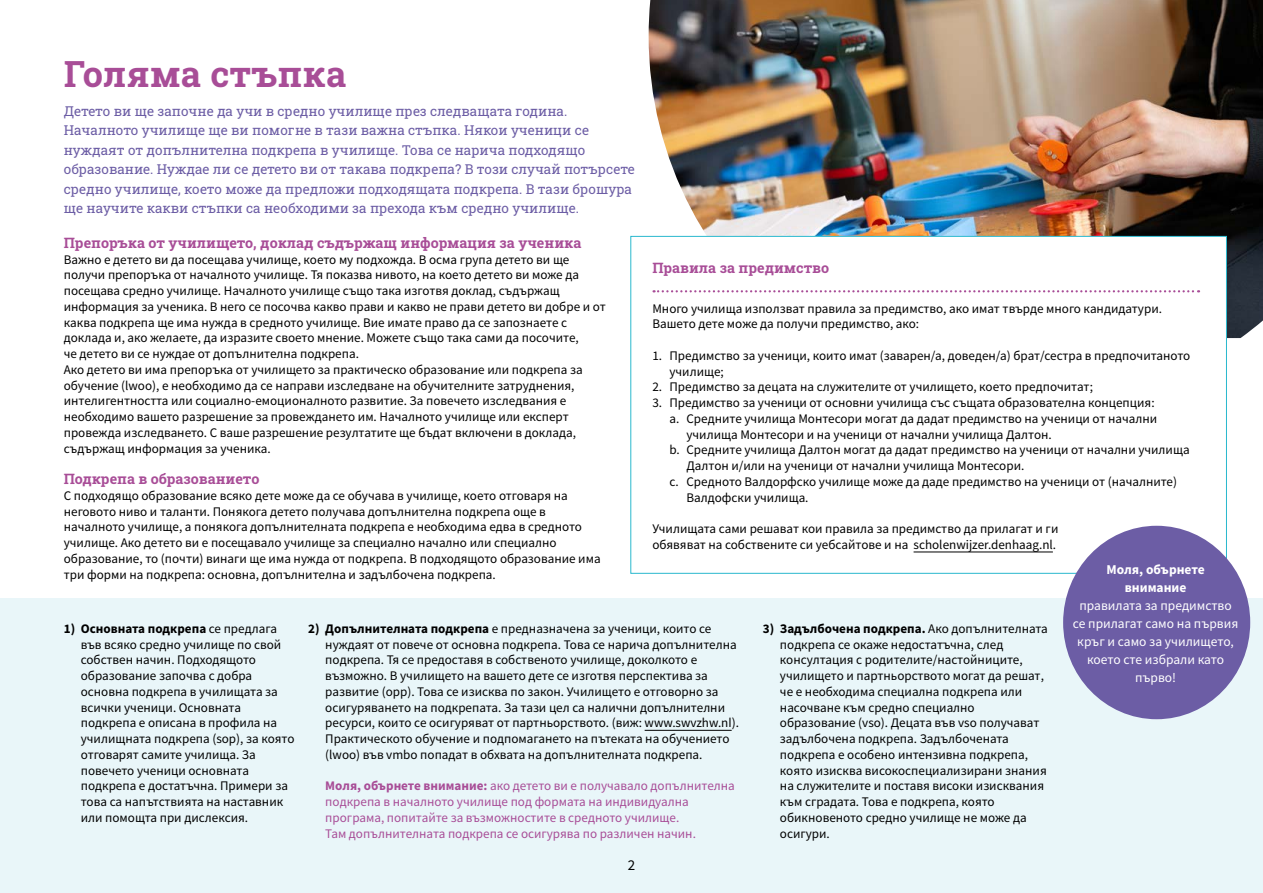
<style>
.page{position:relative;width:1263px;height:893px;background:#fff}
.page>*{position:absolute;margin:0;border:0;box-sizing:border-box;transform-origin:0 0}
.Body_Text_9_13{font:700 36px "Roboto Slab";letter-spacing:.005em;color:#a84d97}
.t1{font:15px "Source Sans Pro";color:#000}
.Kopje{font:700 14.25px "Roboto Slab";color:#a84d97}
.t2{font:13.5px/19.5px "Roboto Slab";color:#6c5da5}
.Body_Text_9_13-2{font:13.5px/18px "Source Sans Pro";color:#fff;text-align:center}
.Body_Text_9_13-3{font:700 13.5px/18px "Source Sans Pro";color:#fff;text-align:center}
.Body_Text_9_13-4{font:13.2px/15.8px "Source Sans Pro";color:#000}
.Body_Text_7_25_8_5{font:13.2px/15.8px "Source Sans Pro";color:#000}
.Body_Text_7_25_8_5-2{font:13.2px/15.8px "Source Sans Pro";color:#a84d97}
.s1{font-weight:700}
</style>
<div class="page">
<img style="left:649px;top:0;width:614px;height:338px">
<div style="left:0;top:598px;width:1263px;height:295px;background:#e9f6f9"></div>
<hr style="left:645px;top:730px;width:87px;height:1px;background:#000">
<div style="left:631px;top:236px;width:595px;height:337px;background:#fff"></div>
<hr style="left:913px;top:552px;width:140px;height:1px;background:#000">
<svg style="left:653px;top:290px;width:546px;height:2px"></svg>
<div style="left:1063px;top:526px;width:187px;height:193px;background:#6c5da5;border-radius:50%"></div>
<p class="Body_Text_9_13" style="left:64px;top:49px;width:284px">Голяма стъпка</p>
<p class="t2" style="left:64px;top:101px;width:572px">Детето ви ще започне да учи в средно училище през следващата година.<br>Началното училище ще ви помогне в тази важна стъпка. Някои ученици се нуждаят от допълнителна подкрепа в училище. Това се нарича подходящо образование. Нуждае ли се детето ви от такава подкрепа? В този случай потърсете средно училище, което може да предложи подходящата подкрепа. В тази брошура ще научите какви стъпки са необходими за прехода към средно училище.</p>
<p class="Kopje" style="left:64px;top:233px;width:519px">Препоръка от училището, доклад съдържащ информация за ученика</p>
<p class="Body_Text_9_13-4" style="left:64px;top:251px;width:543px">Важно е детето ви да посещава училище, което му подхожда. В осма група детето ви ще получи препоръка от началното училище. Тя показва нивото, на което детето ви може да посещава средно училище. Началното училище също така изготвя доклад, съдържащ информация за ученика. В него се посочва какво прави и какво не прави детето ви добре и от каква подкрепа ще има нужда в средното училище. Вие имате право да се запознаете с доклада и, ако желаете, да изразите своето мнение. Можете също така сами да посочите,<br>че детето ви се нуждае от допълнителна подкрепа.</p>
<p class="Body_Text_9_13-4" style="left:64px;top:361px;width:520px">Ако детето ви има препоръка от училището за практическо образование или подкрепа за обучение (lwoo), е необходимо да се направи изследване на обучителните затруднения, интелигентността или социално-емоционалното развитие. За повечето изследвания е необходимо вашето разрешение за провеждането им. Началното училище или експерт провежда изследването. С ваше разрешение резултатите ще бъдат включени в доклада, съдържащ информация за ученика.</p>
<p class="Kopje" style="left:64px;top:469px;width:197px">Подкрепа в образованието</p>
<p class="Body_Text_9_13-4" style="left:64px;top:487px;width:538px">С подходящо образование всяко дете може да се обучава в училище, което отговаря на неговото ниво и таланти. Понякога детето получава допълнителна подкрепа още в началното училище, а понякога допълнителната подкрепа е необходима едва в средното училище. Ако детето ви е посещавало училище за специално начално или специално образование, то (почти) винаги ще има нужда от подкрепа. В подходящото образование има три форми на подкрепа: основна, допълнителна и задълбочена подкрепа.</p>
<p class="Kopje" style="left:652px;top:258px;width:178px">Правила за предимство</p>
<p class="Body_Text_9_13-4" style="left:652px;top:300px;width:511px">Много училища използват правила за предимство, ако имат твърде много кандидатури.<br>Вашето дете може да получи предимство, ако:</p>
<p class="Body_Text_9_13-4" style="left:669px;top:348px;width:522px;text-indent:-17px">1. Предимство за ученици, които имат (заварен/а, доведен/а) брат/сестра в предпочитаното училище;</p>
<p class="Body_Text_9_13-4" style="left:652px;top:379px;width:442px">2. Предимство за децата на служителите от училището, което предпочитат;</p>
<p class="Body_Text_9_13-4" style="left:652px;top:395px;width:504px">3. Предимство за ученици от основни училища със същата образователна концепция:</p>
<p class="Body_Text_9_13-4" style="left:686px;top:411px;width:472px;text-indent:-17px">a. Средните училища Монтесори могат да дадат предимство на ученици от начални училища Монтесори и на ученици от начални училища Далтон.</p>
<p class="Body_Text_9_13-4" style="left:686px;top:442px;width:505px;text-indent:-17px">b. Средните училища Далтон могат да дадат предимство на ученици от начални училища<br>Далтон и/или на ученици от начални училища Монтесори.</p>
<p class="Body_Text_9_13-4" style="left:686px;top:474px;width:492px;text-indent:-17px">c. Средното Валдорфско училище може да даде предимство на ученици от (началните)<br>Валдофски училища.</p>
<p class="Body_Text_9_13-4" style="left:652px;top:521px;width:407px">Училищата сами решават кои правила за предимство да прилагат и ги обявяват на собствените си уебсайтове и на scholenwijzer.denhaag.nl.</p>
<p class="Body_Text_9_13-3" style="left:1106px;top:560px;width:100px">Моля, обърнете внимание</p>
<p class="Body_Text_9_13-2" style="left:1073px;top:596px;width:167px">правилата за предимство се прилагат само на първия кръг и само за училището, което сте избрали като първо!</p>
<p class="Body_Text_7_25_8_5" style="left:81px;top:620px;width:215px;text-indent:-17px"><span class="s1">1) Основната подкрепа</span> се предлага във всяко средно училище по свой собствен начин. Подходящото образование започва с добра основна подкрепа в училищата за всички ученици. Основната подкрепа е описана в профила на училищната подкрепа (sop), за която отговарят самите училища. За повечето ученици основната подкрепа е достатъчна. Примери за това са напътствията на наставник или помощта при дислексия.</p>
<p class="Body_Text_7_25_8_5" style="left:325px;top:620px;width:415px;text-indent:-17px"><span class="s1">2) Допълнителната подкрепа</span> е предназначена за ученици, които се нуждаят от повече от основна подкрепа. Това се нарича допълнителна подкрепа. Тя се предоставя в собственото училище, доколкото е възможно. В училището на вашето дете се изготвя перспектива за развитие (opp). Това се изисква по закон. Училището е отговорно за осигуряването на подкрепата. За тази цел са налични допълнителни ресурси, които се осигуряват от партньорството. (виж: www.swvzhw.nl).<br>Практическото обучение и подпомагането на пътеката на обучението (lwoo) във vmbo попадат в обхвата на допълнителната подкрепа.</p>
<p class="Body_Text_7_25_8_5" style="left:780px;top:620px;width:269px;text-indent:-17px"><span class="s1">3) Задълбочена подкрепа.</span> Ако допълнителната подкрепа се окаже недостатъчна, след консултация с родителите/настойниците, училището и партньорството могат да решат, че е необходима специална подкрепа или насочване към средно специално образование (vso). Децата във vso получават задълбочена подкрепа. Задълбочената подкрепа е особено интензивна подкрепа, която изисква високоспециализирани знания на служителите и поставя високи изисквания към сградата. Това е подкрепа, която обикновеното средно училище не може да осигури.</p>
<p class="Body_Text_7_25_8_5-2" style="left:325px;top:778px;width:411px"><span class="s1">Моля, обърнете внимание:</span> ако детето ви е получавало допълнителна подкрепа в началното училище под формата на индивидуална програма, попитайте за възможностите в средното училище.<br>Там допълнителната подкрепа се осигурява по различен начин.</p>
<p class="t1" style="left:628px;top:855px;width:9px">2</p>
</div>
